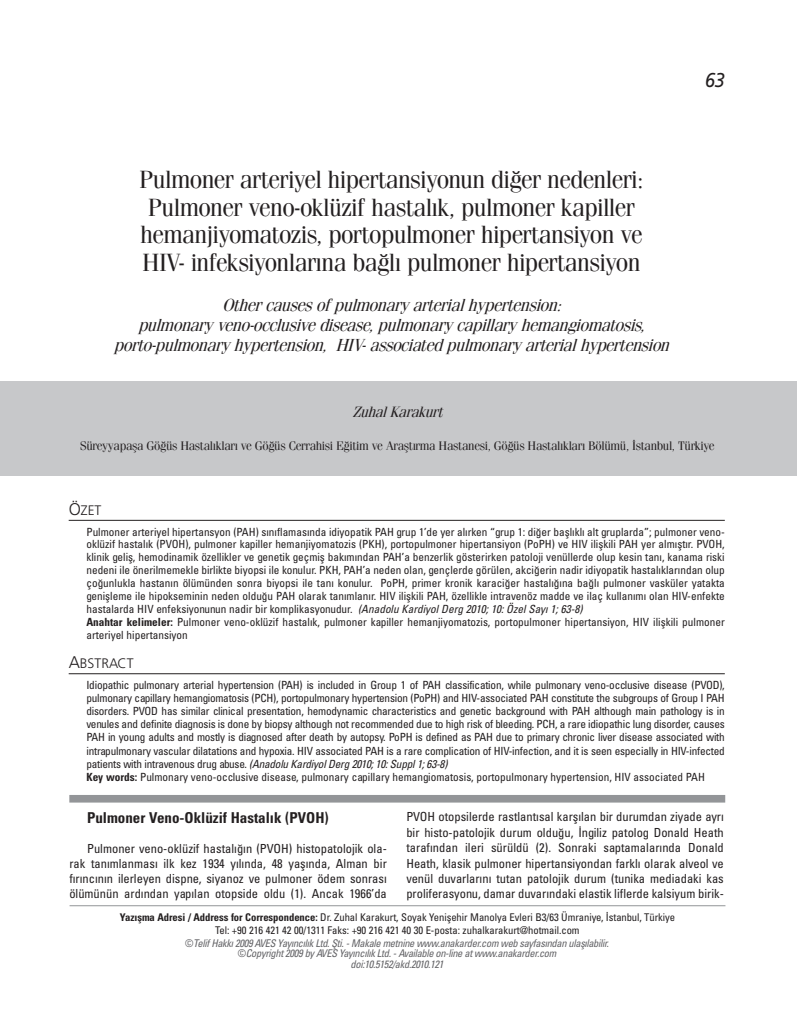
<style>
.page{position:relative;width:798px;height:1028px;background:#fff}
.page>*{position:absolute;margin:0;border:0;box-sizing:border-box;transform-origin:0 0}
.t1{font:25px/27.5px "Fenice Tr";letter-spacing:-.025em;color:#231f20;text-align:center}
.t2{font:20px "Frutiger Italic Tr";color:#231f20;scale:.9 1}
.t3{font:italic 17.5px/20px "Fenice Tr";color:#231f20;text-align:center}
.t4{font:15px "Univers Cond Bd Tr";color:#231f20}
.t5{font:italic 15px "Fenice Tr";color:#231f20}
.t6{font:13.75px "Frutiger Light Nr Tr";color:#231f20}
.t7{font:12.5px/15.4px "Univers Condensed Tr";color:#231f20;text-align:justify}
.t8{font:12.5px "Fenice Tr";letter-spacing:-.025em;color:#231f20}
.t9{font:11.25px/12.9px "Univers Condensed Tr";color:#231f20}
.t10{font:11.25px "Univers Cond Ita Tr";letter-spacing:-.02em;color:#231f20}
.t11{font:10.62px/10.6px "Univers Cond Ita Tr";letter-spacing:-.03em;color:#636366;text-align:center}
.t12{font:10.62px/12.5px "Univers Condensed Tr";letter-spacing:-.005em;color:#231f20;text-align:center}
.s1{font-size:16.88px}
.s2{font-family:"Univers Cond Ita Tr"}
.s3{font-family:"Univers Cond Bd Tr"}
.s4{font-family:"Univers Condensed Tr"}
</style>
<div class="page">
<hr style="left:69px;top:520px;width:655px;height:1px;background:#231f20">
<hr style="left:69px;top:673px;width:655px;height:1px;background:#231f20">
<hr style="left:69px;top:905px;width:656px;height:1px;background:#939598">
<div style="left:0;top:381px;width:796px;height:94px;background:#c7c8ca"></div>
<div style="left:69px;top:795px;width:656px;height:7px;background:#939598"></div>
<h1 class="t1" style="left:139px;top:168px;width:505px">Pulmoner arteriyel hipertansiyonun diğer nedenleri:<br>Pulmoner veno-oklüzif hastalık, pulmoner kapiller hemanjiyomatozis, portopulmoner hipertansiyon ve HIV- infeksiyonlarına bağlı pulmoner hipertansiyon</h1>
<h3 class="t3" style="left:114px;top:296px;width:560px">Othercausesofpulmonaryarterialhypertension: pulmonaryveno-occlusivedisease,pulmonarycapillaryhemangiomatosis, porto-pulmonaryhypertension, HIV-associatedpulmonaryarterialhypertension</h3>
<h2 class="t2" style="left:705px;top:72px;width:23px">63</h2>
<h3 class="t5" style="left:352px;top:406px;width:95px">ZuhalKarakurt</h3>
<p class="t8" style="left:80px;top:441px;width:635px">Süreyyapaşa Göğüs Hastalıkları ve Göğüs Cerrahisi Eğitim ve Araştırma Hastanesi, Göğüs Hastalıkları Bölümü, İstanbul, Türkiye</p>
<p class="t6" style="left:69px;top:504px;width:34px"><span class="s1">Ö</span>ZET</p>
<p class="t9" style="left:86px;top:526px;width:639px">Pulmoner arteriyel hipertansyon (PAH) sınıflamasında idiyopatik PAH grup 1’de yer alırken “grup 1: diğer başlıklı alt gruplarda”; pulmoner veno&shy;oklüzif hastalık (PVOH), pulmoner kapiller hemanjiyomatozis (PKH), portopulmoner hipertansiyon (PoPH) ve HIV ilişkili PAH yer almıştır. PVOH, klinik geliş, hemodinamik özellikler ve genetik geçmiş bakımından PAH’a benzerlik gösterirken patoloji venüllerde olup kesin tanı, kanama riski nedeni ile önerilmemekle birlikte biyopsi ile konulur. PKH, PAH’a neden olan, gençlerde görülen, akciğerin nadir idiyopatik hastalıklarından olup çoğunlukla hastanın ölümünden sonra biyopsi ile tanı konulur. PoPH, primer kronik karaciğer hastalığına bağlı pulmoner vasküler yatakta genişleme ile hipokseminin neden olduğu PAH olarak tanımlanır. HIV ilişkili PAH, özellikle intravenöz madde ve ilaç kullanımı olan HIV-enfekte hastalarda HIV enfeksiyonunun nadir bir komplikasyonudur. <span class="s2">(Ana do lu Kar di yol Derg 2010; 10: Özel Sayı 1; 63-8)<br></span><span class="s3">Anah tar ke li me ler:</span> Pulmoner veno-oklüzif hastalık, pulmoner kapiller hemanjiyomatozis, portopulmoner hipertansiyon, HIV ilişkili pulmoner arteriyel hipertansiyon</p>
<p class="t6" style="left:69px;top:657px;width:66px"><span class="s1">A</span>BSTRACT</p>
<p class="t9" style="left:86px;top:679px;width:639px;text-align:justify">Idiopathic pulmonary arterial hypertension (PAH) is included in Group 1 of PAH classification, while pulmonary veno-occlusive disease (PVOD), pulmonary capillary hemangiomatosis (PCH), portopulmonary hypertension (PoPH) and HIV-associated PAH constitute the subgroups of Group I PAH disorders. PVOD has similar clinical presentation, hemodynamic characteristics and genetic background with PAH although main pathology is in venules and definite diagnosis is done by biopsy although not recommended due to high risk of bleeding. PCH, a rare idiopathic lung disorder, causes PAH in young adults and mostly is diagnosed after death by autopsy. PoPH is defined as PAH due to primary chronic liver disease associated with intrapulmonary vascular dilatations and hypoxia. HIV associated PAH is a rare complication of HIV-infection, and it is seen especially in HIV-infected</p>
<p class="t10" style="left:86px;top:759px;width:362px"><span class="s4">patients with intravenous drug abuse.</span> (Ana do lu Kar di yol Derg 2010; 10: Suppl 1; 63-8)</p>
<p class="t9" style="left:86px;top:771px;width:619px"><span class="s3">Key words:</span> Pulmonary veno-occlusive disease, pulmonary capillary hemangiomatosis, portopulmonary hypertension, HIV associated PAH</p>
<h3 class="t4" style="left:87px;top:812px;width:243px">Pulmoner Veno-Oklüzif Hastalık (PVOH)</h3>
<p class="t7" style="left:69px;top:842px;width:319px;line-height:15px;text-indent:18px">Pulmoner veno-oklüzif hastalığın (PVOH) histopatolojik ola&shy;rak tanımlanması ilk kez 1934 yılında, 48 yaşında, Alman bir fırıncının ilerleyen dispne, siyanoz ve pulmoner ödem sonrası ölümünün ardından yapılan otopside oldu (1). Ancak 1966’da</p>
<p class="t7" style="left:406px;top:810px;width:319px">PVOH otopsilerde rastlantısal karşılan bir durumdan ziyade ayrı bir histo-patolojik durum olduğu, İngiliz patolog Donald Heath tarafından ileri sürüldü (2). Sonraki saptamalarında Donald Heath, klasik pulmoner hipertansiyondan farklı olarak alveol ve venül duvarlarını tutan patolojik durum (tunika mediadaki kas proliferasyonu, damar duvarındaki elastik liflerde kalsiyum birik-</p>
<p class="t12" style="left:120px;top:912px;width:556px"><span class="s3">Yazışma Adresi / Ad dress for Cor res pon den ce:</span> Dr. Zuhal Karakurt, Soyak Yenişehir Manolya Evleri B3/63 Ümraniye, İstanbul, Türkiye<br>Tel: +90 216 421 42 00/1311 Faks: +90 216 421 40 30 E-posta: zuhalkarakurt@hotmail.com</p>
<p class="t11" style="left:185px;top:938px;width:425px"><span class="s4">©</span>Telif Hakk› 2009 AVES Yay›nc›l›k Ltd. Şti. - Makale metnine www.anakarder.com web sayfas›ndan ulaş›labilir. <span class="s4">©</span>Copyright 2009 by AVES Yay›nc›l›k Ltd. - Available on-line at www.anakarder.com<br>doi:10.5152/akd.2010.121</p>
</div>
